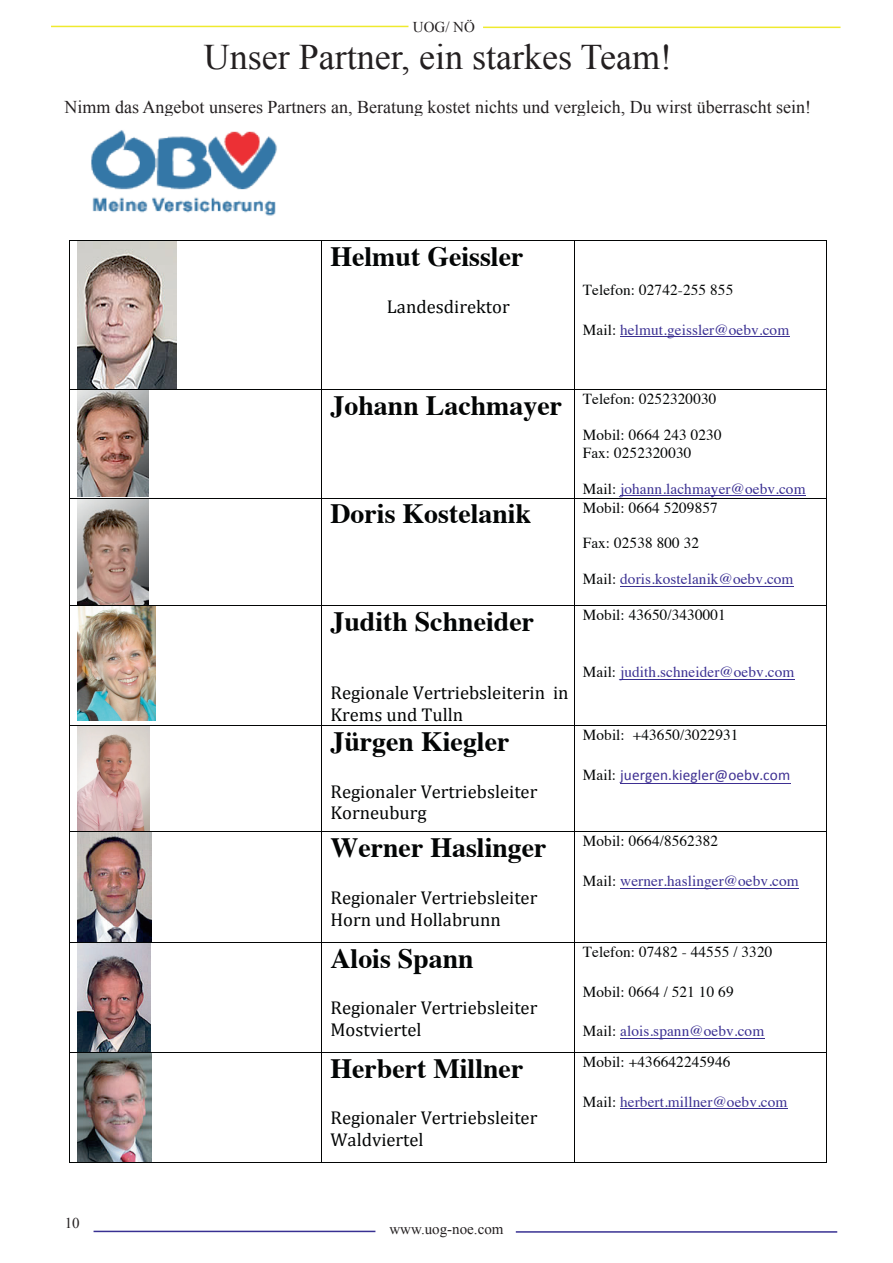
<style>
.page{position:relative;width:893px;height:1263px;background:#fff}
.page>*{position:absolute;margin:0;border:0;box-sizing:border-box;transform-origin:0 0}
.t1{font:36px "Times New Roman";color:#231f20}
.t2{font:700 27.9px "Times";color:#030505}
.t3{font:18.6px/21.9px "Cambria";color:#030505}
.t4{font:18px "Times New Roman";color:#231f20}
.t5{font:15.3px/17.9px "Times";letter-spacing:.01em;color:#030505}
.t6{font:15.3px "Times";letter-spacing:.005em;color:#3a2f92}
.t7{font:15.3px "Calibri";letter-spacing:.005em;color:#3e2f92}
.t8{font:15px "Times New Roman";color:#231f20}
.s1{color:#030505}
.s2{font-weight:700;font-size:27.9px}
.s3{font-family:"Times";color:#030505}
</style>
<div class="page">
<hr style="left:94px;top:1231px;width:281px;height:1px;background:#373092">
<hr style="left:516px;top:1231px;width:321px;height:2px;background:#373092">
<hr style="left:51px;top:26px;width:357px;height:1px;background:#efea2e">
<hr style="left:483px;top:27px;width:357px;height:1px;background:#efea2e">
<img style="left:91px;top:130px;width:186px;height:86px">
<img style="left:78px;top:242px;width:98px;height:147px">
<hr style="left:620px;top:336px;width:170px;height:1px;background:#3a2f92">
<hr style="left:70px;top:241px;width:251px;height:1px;background:#030505">
<hr style="left:322px;top:241px;width:252px;height:1px;background:#030505">
<hr style="left:575px;top:241px;width:251px;height:1px;background:#030505">
<hr style="left:69px;top:241px;width:1px;height:148px;background:#030505">
<hr style="left:321px;top:241px;width:1px;height:148px;background:#030505">
<hr style="left:574px;top:241px;width:1px;height:148px;background:#030505">
<hr style="left:826px;top:241px;width:1px;height:148px;background:#030505">
<img style="left:78px;top:390px;width:71px;height:106px">
<hr style="left:620px;top:496px;width:186px;height:1px;background:#3a2f92">
<hr style="left:70px;top:389px;width:251px;height:1px;background:#030505">
<hr style="left:322px;top:389px;width:252px;height:1px;background:#030505">
<hr style="left:575px;top:389px;width:251px;height:1px;background:#030505">
<hr style="left:69px;top:390px;width:1px;height:108px;background:#030505">
<hr style="left:321px;top:390px;width:1px;height:108px;background:#030505">
<hr style="left:574px;top:390px;width:1px;height:108px;background:#030505">
<hr style="left:826px;top:390px;width:1px;height:108px;background:#030505">
<img style="left:78px;top:499px;width:71px;height:106px">
<hr style="left:620px;top:586px;width:174px;height:1px;background:#3a2f92">
<hr style="left:70px;top:498px;width:251px;height:1px;background:#030505">
<hr style="left:322px;top:498px;width:252px;height:1px;background:#030505">
<hr style="left:575px;top:498px;width:251px;height:1px;background:#030505">
<hr style="left:69px;top:498px;width:1px;height:107px;background:#030505">
<hr style="left:321px;top:498px;width:1px;height:107px;background:#030505">
<hr style="left:574px;top:498px;width:1px;height:107px;background:#030505">
<hr style="left:826px;top:498px;width:1px;height:107px;background:#030505">
<img style="left:78px;top:606px;width:78px;height:115px">
<hr style="left:620px;top:679px;width:175px;height:1px;background:#3a2f92">
<hr style="left:70px;top:605px;width:251px;height:1px;background:#030505">
<hr style="left:322px;top:605px;width:252px;height:1px;background:#030505">
<hr style="left:575px;top:605px;width:251px;height:1px;background:#030505">
<hr style="left:69px;top:606px;width:1px;height:119px;background:#030505">
<hr style="left:321px;top:606px;width:1px;height:119px;background:#030505">
<hr style="left:574px;top:606px;width:1px;height:119px;background:#030505">
<hr style="left:826px;top:606px;width:1px;height:119px;background:#030505">
<img style="left:78px;top:726px;width:73px;height:326px">
<hr style="left:620px;top:783px;width:171px;height:1px;background:#3e2f92">
<hr style="left:70px;top:725px;width:251px;height:1px;background:#030505">
<hr style="left:322px;top:725px;width:252px;height:1px;background:#030505">
<hr style="left:575px;top:725px;width:251px;height:1px;background:#030505">
<hr style="left:69px;top:726px;width:1px;height:105px;background:#030505">
<hr style="left:321px;top:726px;width:1px;height:105px;background:#030505">
<hr style="left:574px;top:726px;width:1px;height:105px;background:#030505">
<hr style="left:826px;top:726px;width:1px;height:105px;background:#030505">
<hr style="left:620px;top:888px;width:179px;height:1px;background:#3a2f92">
<hr style="left:70px;top:831px;width:251px;height:1px;background:#030505">
<hr style="left:322px;top:831px;width:252px;height:1px;background:#030505">
<hr style="left:575px;top:831px;width:251px;height:1px;background:#030505">
<hr style="left:69px;top:832px;width:1px;height:110px;background:#030505">
<hr style="left:321px;top:832px;width:1px;height:110px;background:#030505">
<hr style="left:574px;top:832px;width:1px;height:110px;background:#030505">
<hr style="left:826px;top:832px;width:1px;height:110px;background:#030505">
<hr style="left:620px;top:1038px;width:145px;height:1px;background:#3a2f92">
<hr style="left:70px;top:942px;width:251px;height:1px;background:#030505">
<hr style="left:322px;top:942px;width:252px;height:1px;background:#030505">
<hr style="left:575px;top:942px;width:251px;height:1px;background:#030505">
<hr style="left:69px;top:943px;width:1px;height:109px;background:#030505">
<hr style="left:321px;top:943px;width:1px;height:109px;background:#030505">
<hr style="left:574px;top:943px;width:1px;height:109px;background:#030505">
<hr style="left:826px;top:943px;width:1px;height:109px;background:#030505">
<img style="left:78px;top:1053px;width:73px;height:109px">
<hr style="left:620px;top:1108px;width:168px;height:1px;background:#3a2f92">
<hr style="left:70px;top:1052px;width:251px;height:1px;background:#030505">
<hr style="left:322px;top:1052px;width:252px;height:1px;background:#030505">
<hr style="left:575px;top:1052px;width:251px;height:1px;background:#030505">
<hr style="left:69px;top:1053px;width:1px;height:109px;background:#030505">
<hr style="left:70px;top:1162px;width:251px;height:1px;background:#030505">
<hr style="left:321px;top:1053px;width:1px;height:109px;background:#030505">
<hr style="left:322px;top:1162px;width:252px;height:1px;background:#030505">
<hr style="left:574px;top:1053px;width:1px;height:109px;background:#030505">
<hr style="left:575px;top:1162px;width:251px;height:1px;background:#030505">
<hr style="left:826px;top:1053px;width:1px;height:109px;background:#030505">
<p class="t8" style="left:413px;top:17px;width:64px">UOG/ NÖ</p>
<h1 class="t1" style="left:204px;top:33px;width:470px">Unser Partner, ein starkes Team!</h1>
<p class="t4" style="left:65px;top:94px;width:748px">Nimm das Angebot unseres Partners an, Beratung kostet nichts und vergleich, Du wirst überrascht sein!</p>
<h2 class="t2" style="left:330px;top:230px;width:194px">Helmut Geissler</h2>
<p class="t3" style="left:387px;top:295px;width:124px">Landesdirektor</p>
<p class="t5" style="left:583px;top:280px;width:152px">Telefon: 02742-255 855</p>
<p class="t6" style="left:583px;top:315px;width:208px"><span class="s1">Mail:</span> helmut.geissler@oebv.com</p>
<p class="t5" style="left:330px;top:389px;width:387px"><span class="s2">Johann Lachmayer</span> Telefon: 0252320030</p>
<p class="t5" style="left:583px;top:425px;width:140px">Mobil: 0664 243 0230<br>Fax: 0252320030</p>
<p class="t6" style="left:583px;top:474px;width:224px"><span class="s1">Mail:</span> johann.lachmayer@oebv.com</p>
<h2 class="t2" style="left:330px;top:487px;width:202px">Doris Kostelanik</h2>
<p class="t5" style="left:583px;top:497px;width:137px">Mobil: 0664 5209857</p>
<p class="t5" style="left:583px;top:533px;width:118px">Fax: 02538 800 32</p>
<p class="t6" style="left:583px;top:564px;width:212px"><span class="s1">Mail:</span> doris.kostelanik@oebv.com</p>
<h2 class="t2" style="left:330px;top:595px;width:205px">Judith Schneider</h2>
<p class="t5" style="left:583px;top:605px;width:145px">Mobil: 43650/3430001</p>
<p class="t8" style="left:65px;top:1213px;width:16px">10</p>
<p class="t3" style="left:330px;top:681px;width:240px">Regionale Vertriebsleiterin in<br>Krems und Tulln</p>
<h2 class="t2" style="left:330px;top:715px;width:181px">Jürgen Kiegler</h2>
<p class="t3" style="left:330px;top:780px;width:208px">Regionaler Vertriebsleiter<br>Korneuburg</p>
<h2 class="t2" style="left:330px;top:821px;width:218px">Werner Haslinger</h2>
<p class="t3" style="left:330px;top:886px;width:208px">Regionaler Vertriebsleiter<br>Horn und Hollabrunn</p>
<h2 class="t2" style="left:330px;top:932px;width:145px">Alois Spann</h2>
<p class="t3" style="left:330px;top:997px;width:208px">Regionaler Vertriebsleiter<br>Mostviertel</p>
<h2 class="t2" style="left:330px;top:1041px;width:194px">Herbert Millner</h2>
<p class="t3" style="left:330px;top:1107px;width:208px">Regionaler Vertriebsleiter<br>Waldviertel</p>
<p class="t6" style="left:583px;top:658px;width:213px"><span class="s1">Mail:</span> judith.schneider@oebv.com</p>
<p class="t5" style="left:583px;top:725px;width:157px">Mobil: +43650/3022931</p>
<p class="t7" style="left:583px;top:766px;width:209px"><span class="s3">Mail:</span> juergen.kiegler@oebv.com</p>
<p class="t5" style="left:583px;top:831px;width:137px">Mobil: 0664/8562382</p>
<p class="t6" style="left:583px;top:867px;width:217px"><span class="s1">Mail:</span> werner.haslinger@oebv.com</p>
<p class="t5" style="left:583px;top:942px;width:191px">Telefon: 07482 - 44555 / 3320</p>
<p class="t5" style="left:583px;top:981px;width:152px">Mobil: 0664 / 521 10 69</p>
<p class="t6" style="left:583px;top:1017px;width:183px"><span class="s1">Mail:</span> alois.spann@oebv.com</p>
<p class="t5" style="left:583px;top:1051px;width:149px">Mobil: +436642245946</p>
<p class="t6" style="left:583px;top:1087px;width:206px"><span class="s1">Mail:</span> herbert.millner@oebv.com</p>
<p class="t8" style="left:389px;top:1219px;width:116px">www.uog-noe.com</p>
</div>
